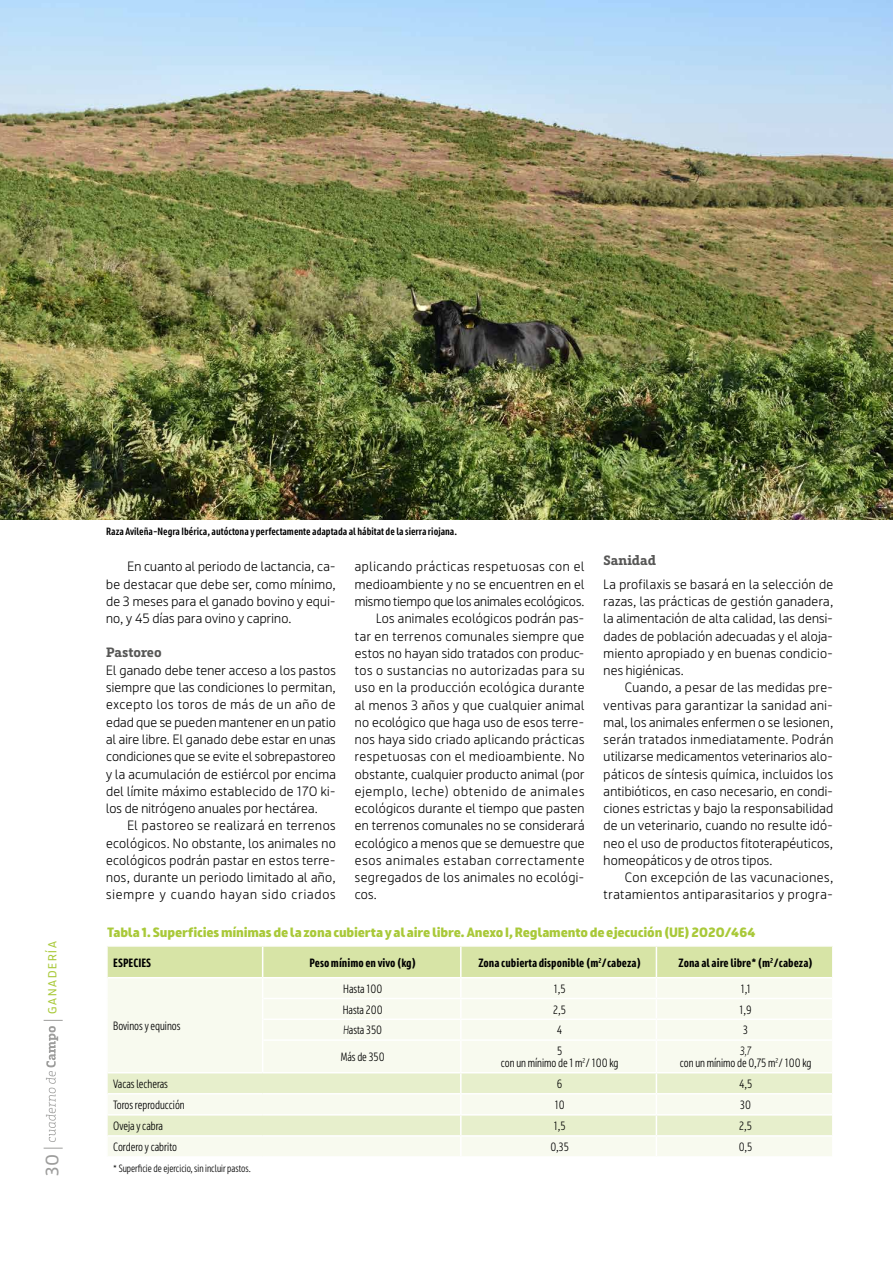
<style>
.page{position:relative;width:893px;height:1263px;background:#fff}
.page>*{position:absolute;margin:0;border:0;box-sizing:border-box;transform-origin:0 0}
.t1{font:18px "Riojana";color:#9d9d9c}
.t2{font:13.5px/17.2px "Riojana";letter-spacing:.025em;color:#000;text-align:justify}
.t3{font:13.5px "Riojana";letter-spacing:.045em;color:#000}
.t4{font:900 13.5px "Riojana";letter-spacing:-.01em;color:#a9c939}
.t5{font:13.5px "Riojana";color:#000}
.t6{font:13.5px "Riojana";letter-spacing:.06em;color:#000}
.t7{font:13.5px "Riojana";letter-spacing:.055em;color:#000}
.t8{font:700 13.5px "Riojana Slab";color:#575756}
.t9{font:condensed 12px/12px "Riojana";color:#000;text-align:center}
.t10{font:700 condensed 12px "Riojana";color:#000}
.t11{font:11.7px "Riojana";letter-spacing:.15em;color:#a9c939}
.t12{font:600 condensed 10.5px "Riojana";color:#000}
.t13{font:condensed 10.5px "Riojana";color:#000}
.s1{font-style:italic;font-stretch:normal}
</style>
<div class="page">
<svg style="left:44px;top:1148px;width:19px;height:1px"></svg>
<svg style="left:44px;top:1020px;width:19px;height:122px"></svg>
<div style="left:108px;top:1040px;width:724px;height:32px;background:#f8faef"></div>
<hr style="left:262px;top:1040px;width:1px;height:32px;background:#fff">
<hr style="left:460px;top:1041px;width:2px;height:31px;background:#fff">
<svg style="left:107px;top:946px;width:726px;height:94px"></svg>
<hr style="left:656px;top:1041px;width:1px;height:31px;background:#fff">
<hr style="left:832px;top:978px;width:2px;height:20px;background:#fff">
<hr style="left:832px;top:998px;width:2px;height:21px;background:#fff">
<hr style="left:832px;top:1019px;width:2px;height:21px;background:#fff">
<hr style="left:263px;top:998px;width:198px;height:1px;background:#fff">
<hr style="left:263px;top:1018px;width:198px;height:2px;background:#fff">
<hr style="left:263px;top:1039px;width:198px;height:2px;background:#fff">
<hr style="left:461px;top:998px;width:195px;height:1px;background:#fff">
<hr style="left:461px;top:1018px;width:195px;height:2px;background:#fff">
<hr style="left:461px;top:1039px;width:195px;height:2px;background:#fff">
<hr style="left:656px;top:998px;width:176px;height:1px;background:#fff">
<hr style="left:656px;top:1018px;width:176px;height:2px;background:#fff">
<hr style="left:656px;top:1039px;width:176px;height:2px;background:#fff">
<svg style="left:107px;top:1073px;width:725px;height:83px"></svg>
<hr style="left:108px;top:1135px;width:155px;height:2px;background:#fff">
<hr style="left:263px;top:1135px;width:198px;height:2px;background:#fff">
<hr style="left:461px;top:1135px;width:195px;height:2px;background:#fff">
<hr style="left:656px;top:1135px;width:176px;height:2px;background:#fff">
<img style="left:0;top:0;width:893px;height:520px">
<p class="t11" style="left:42px;top:1014px;width:74px;rotate:-90deg">GANADERÍA</p>
<h1 class="t1" style="left:37px;top:1176px;width:23px;rotate:-90deg">30</h1>
<p class="t12" style="left:106px;top:523px;width:352px">Raza Avileña-Negra Ibérica, autóctona y perfectamente adaptada al hábitat de la sierra riojana.</p>
<p class="t8" style="left:604px;top:548px;width:54px">Sanidad</p>
<p class="t2" style="left:604px;top:574px;width:231px">La profilaxis se basará en la selección de razas, las prácticas de gestión ganadera, la alimentación de alta calidad, las densi&shy;dades de población adecuadas y el aloja&shy;miento apropiado y en buenas condicio&shy;nes higiénicas.</p>
<p class="t2" style="left:604px;top:677px;width:231px;text-indent:21px">Cuando, a pesar de las medidas pre&shy;ventivas para garantizar la sanidad ani&shy;mal, los animales enfermen o se lesionen, serán tratados inmediatamente. Podrán utilizarse medicamentos veterinarios alo&shy;páticos de síntesis química, incluidos los antibióticos, en caso necesario, en condi&shy;ciones estrictas y bajo la responsabilidad de un veterinario, cuando no resulte idó&shy;neo el uso de productos fitoterapéuticos, homeopáticos y de otros tipos.</p>
<p class="t2" style="left:604px;top:867px;width:231px;text-align:right">Con excepción de las vacunaciones, tratamientos antiparasitarios y progra-</p>
<p class="t4" style="left:107px;top:920px;width:650px">Tabla 1. Superficies mínimas de la zona cubierta y al aire libre. Anexo I, Reglamento de ejecución (UE) 2020/464</p>
<p class="t10" style="left:113px;top:952px;width:39px">ESPECIES</p>
<p class="t10" style="left:310px;top:952px;width:108px">Peso mínimo en vivo (kg)</p>
<p class="t10" style="left:478px;top:952px;width:164px">Zona cubierta disponible (m<sup>2</sup>/cabeza)</p>
<p class="t10" style="left:679px;top:952px;width:136px">Zona al aire libre* (m<sup>2</sup>/cabeza)</p>
<p class="t3" style="left:355px;top:555px;width:231px">aplicando prácticas respetuosas con el</p>
<p class="t2" style="left:355px;top:573px;width:231px">medioambiente y no se encuentren en el</p>
<p class="t5" style="left:355px;top:590px;width:231px">mismo tiempo que los animales ecológicos.</p>
<p class="t2" style="left:376px;top:608px;width:210px">Los animales ecológicos podrán pas-</p>
<p class="t2" style="left:355px;top:625px;width:231px">tar en terrenos comunales siempre que</p>
<p class="t2" style="left:355px;top:643px;width:231px">estos no hayan sido tratados con produc-</p>
<p class="t3" style="left:355px;top:659px;width:231px">tos o sustancias no autorizadas para su</p>
<p class="t2" style="left:355px;top:677px;width:231px">uso en la producción ecológica durante</p>
<p class="t2" style="left:355px;top:694px;width:231px">al menos 3 años y que cualquier animal</p>
<p class="t2" style="left:355px;top:712px;width:231px">no ecológico que haga uso de esos terre-</p>
<p class="t2" style="left:355px;top:729px;width:231px">nos haya sido criado aplicando prácticas</p>
<p class="t3" style="left:355px;top:745px;width:231px">respetuosas con el medioambiente. No</p>
<p class="t2" style="left:355px;top:763px;width:231px">obstante, cualquier producto animal (por</p>
<p class="t6" style="left:355px;top:780px;width:231px">ejemplo, leche) obtenido de animales</p>
<p class="t2" style="left:355px;top:798px;width:231px">ecológicos durante el tiempo que pasten</p>
<p class="t2" style="left:355px;top:815px;width:231px">en terrenos comunales no se considerará</p>
<p class="t2" style="left:355px;top:832px;width:231px">ecológico a menos que se demuestre que</p>
<p class="t7" style="left:355px;top:849px;width:231px">esos animales estaban correctamente</p>
<p class="t2" style="left:355px;top:867px;width:231px">segregados de los animales no ecológi-</p>
<p class="t2" style="left:355px;top:884px;width:23px">cos.</p>
<p class="t2" style="left:106px;top:556px;width:231px;text-indent:21px">En cuanto al periodo de lactancia, ca&shy;be destacar que debe ser, como mínimo, de 3 meses para el ganado bovino y equi&shy;no, y 45 días para ovino y caprino.</p>
<p class="t8" style="left:106px;top:640px;width:57px">Pastoreo</p>
<p class="t2" style="left:106px;top:660px;width:231px">El ganado debe tener acceso a los pastos siempre que las condiciones lo permitan, excepto los toros de más de un año de edad que se pueden mantener en un patio al aire libre. El ganado debe estar en unas condiciones que se evite el sobrepastoreo y la acumulación de estiércol por encima del límite máximo establecido de 170 ki&shy;los de nitrógeno anuales por hectárea.</p>
<p class="t2" style="left:106px;top:815px;width:231px;text-indent:21px">El pastoreo se realizará en terrenos ecológicos. No obstante, los animales no ecológicos podrán pastar en estos terre&shy;nos, durante un periodo limitado al año, siempre y cuando hayan sido criados</p>
<p class="t9" style="left:113px;top:1018px;width:69px">Bovinos y equinos</p>
<p class="t9" style="left:343px;top:981px;width:40px">Hasta 100</p>
<p class="t9" style="left:554px;top:981px;width:13px">1,5</p>
<p class="t9" style="left:741px;top:981px;width:11px">1,1</p>
<p class="t9" style="left:343px;top:1002px;width:42px">Hasta 200</p>
<p class="t9" style="left:553px;top:1002px;width:14px">2,5</p>
<p class="t9" style="left:740px;top:1002px;width:14px">1,9</p>
<p class="t9" style="left:343px;top:1023px;width:40px"><span class="s1">H</span>asta 350</p>
<p class="t9" style="left:557px;top:1023px;width:7px">4</p>
<p class="t9" style="left:743px;top:1023px;width:6px">3</p>
<p class="t9" style="left:341px;top:1049px;width:46px">Más de 350</p>
<p class="t9" style="left:501px;top:1043px;width:119px">5<br>con un mínimo de 1 m<sup>2</sup>/ 100 kg</p>
<p class="t9" style="left:680px;top:1043px;width:133px"><span class="s1">3,7<br></span>con un mínimo de 0,75 m<sup>2</sup>/ 100 kg</p>
<p class="t9" style="left:113px;top:1076px;width:56px">Vacas lecheras</p>
<p class="t9" style="left:557px;top:1076px;width:7px">6</p>
<p class="t9" style="left:739px;top:1076px;width:15px">4,5</p>
<p class="t9" style="left:113px;top:1097px;width:73px">Toros reproducción</p>
<p class="t9" style="left:555px;top:1097px;width:11px">10</p>
<p class="t9" style="left:740px;top:1097px;width:12px">30</p>
<p class="t9" style="left:113px;top:1118px;width:51px">Oveja y cabra</p>
<p class="t9" style="left:554px;top:1118px;width:13px">1,5</p>
<p class="t9" style="left:739px;top:1118px;width:14px">2,5</p>
<p class="t9" style="left:113px;top:1139px;width:65px">Cordero y cabrito</p>
<p class="t9" style="left:550px;top:1139px;width:20px">0,35</p>
<p class="t9" style="left:739px;top:1139px;width:15px">0,5</p>
<p class="t13" style="left:113px;top:1159px;width:139px">* Superficie de ejercicio, sin incluir pastos.</p>
</div>
